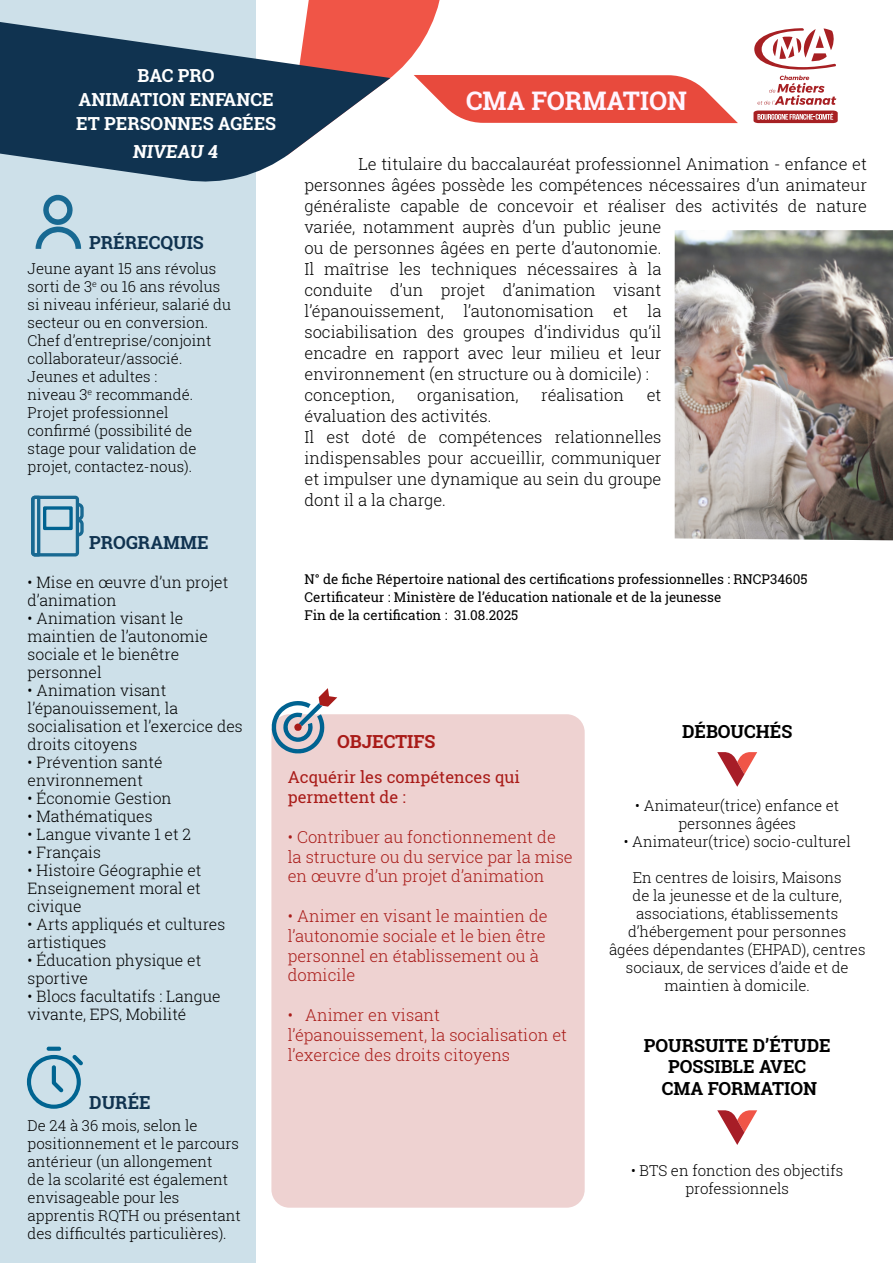
<style>
.page{position:relative;width:893px;height:1263px;background:#fff}
.page>*{position:absolute;margin:0;border:0;box-sizing:border-box;transform-origin:0 0}
.t1{font:700 25.65px "Roboto Slab";color:#fff5ff}
.t2{font:700 18px/21.6px "Roboto Slab";color:#000;text-align:center}
.t3{font:700 18px "Roboto Slab";color:#fff}
.t4{font:700 18px "Roboto Slab";color:#103350}
.t5{font:700 18px "Roboto Slab";color:#a91b18}
.t6{font:300 16.5px/21px "Roboto Slab";color:#000}
.t7{font:300 16.5px/19.8px "Roboto Slab";color:#a91b18}
.t8{font:16.5px/19.8px "Roboto Slab";color:#a91b18}
.t9{font:300 15.75px/18px "Roboto Slab";color:#000}
.t10{font:300 15px/18px "Roboto Slab";color:#000;text-align:center}
.t11{font:13.5px "Roboto Slab";color:#000}
</style>
<div class="page">
<div style="left:0;top:0;width:255px;height:1263px;background:#cde0e9"></div>
<div style="left:271px;top:714px;width:314px;height:494px;background:#eed2d1;border-radius:18px"></div>
<svg style="left:27px;top:1047px;width:56px;height:62px"></svg>
<img style="left:675px;top:230px;width:218px;height:310px">
<svg style="left:31px;top:495px;width:53px;height:62px"></svg>
<svg style="left:717px;top:752px;width:40px;height:35px"></svg>
<svg style="left:272px;top:688px;width:65px;height:65px"></svg>
<svg style="left:36px;top:195px;width:45px;height:54px"></svg>
<svg style="left:0;top:16px;width:287px;height:169px;fill:#103350"></svg>
<svg style="left:287px;top:0;width:451px;height:156px"></svg>
<svg style="left:757px;top:76px;width:79px;height:29px"></svg>
<svg style="left:754px;top:28px;width:82px;height:42px"></svg>
<svg style="left:753px;top:111px;width:85px;height:12px"></svg>
<svg style="left:717px;top:1110px;width:40px;height:35px"></svg>
<p class="t3" style="left:138px;top:63px;width:79px">BAC PRO</p>
<p class="t3" style="left:79px;top:87px;width:196px">ANIMATION ENFANCE</p>
<p class="t3" style="left:76px;top:111px;width:202px">ET PERSONNES AGÉES</p>
<p class="t3" style="left:133px;top:139px;width:89px">NIVEAU 4</p>
<p class="t4" style="left:89px;top:230px;width:116px">PRÉRECQUIS</p>
<p class="t10" style="left:28px;top:259px;width:190px">Jeune ayant 15 ans révolus</p>
<p class="t10" style="left:28px;top:277px;width:205px;text-align:left">sorti de 3<sup>e</sup> ou 16 ans révolus si niveau inférieur, salarié du secteur ou en conversion.</p>
<p class="t10" style="left:28px;top:331px;width:185px">Chef d’entreprise/conjoint</p>
<p class="t10" style="left:28px;top:349px;width:156px">collaborateur/associé.</p>
<p class="t10" style="left:28px;top:367px;width:131px">Jeunes et adultes :</p>
<p class="t10" style="left:28px;top:385px;width:167px">niveau 3<sup>e</sup> recommandé.</p>
<p class="t10" style="left:28px;top:403px;width:143px">Projet professionnel</p>
<p class="t10" style="left:28px;top:421px;width:166px">confirmé (possibilité de</p>
<p class="t10" style="left:28px;top:439px;width:170px">stage pour validation de</p>
<p class="t10" style="left:28px;top:457px;width:166px">projet, contactez-nous).</p>
<p class="t4" style="left:89px;top:530px;width:121px">PROGRAMME</p>
<p class="t9" style="left:28px;top:573px;width:202px">• Mise en œuvre d’un projet d’animation</p>
<p class="t9" style="left:28px;top:609px;width:182px">• Animation visant le maintien de l’autonomie sociale et le bienêtre personnel</p>
<p class="t9" style="left:28px;top:681px;width:217px">• Animation visant l’épanouissement, la socialisation et l’exercice des droits citoyens</p>
<p class="t9" style="left:28px;top:753px;width:136px">• Prévention santé environnement</p>
<p class="t9" style="left:28px;top:789px;width:146px">• Économie Gestion</p>
<p class="t9" style="left:28px;top:807px;width:126px">• Mathématiques</p>
<p class="t9" style="left:28px;top:825px;width:165px">• Langue vivante 1 et 2</p>
<p class="t9" style="left:28px;top:843px;width:75px">• Français</p>
<p class="t9" style="left:28px;top:861px;width:175px;text-align:justify">• Histoire Géographie et Enseignement moral et civique</p>
<p class="t9" style="left:28px;top:915px;width:199px">• Arts appliqués et cultures artistiques</p>
<p class="t9" style="left:28px;top:951px;width:175px">• Éducation physique et sportive</p>
<p class="t9" style="left:28px;top:987px;width:195px">• Blocs facultatifs : Langue vivante, EPS, Mobilité</p>
<p class="t4" style="left:89px;top:1090px;width:63px">DURÉE</p>
<p class="t10" style="left:28px;top:1116px;width:215px;text-align:left">De 24 à 36 mois, selon le positionnement et le parcours antérieur (un allongement<br>de la scolarité est également envisageable pour les apprentis RQTH ou présentant des difficultés particulières).</p>
<p class="t1" style="left:466px;top:83px;width:222px">CMA FORMATION</p>
<p class="t6" style="left:304px;top:153px;width:564px;text-indent:54px">Le titulaire du baccalauréat professionnel Animation - enfance et personnes âgées possède les compétences nécessaires d’un animateur généraliste capable de concevoir et réaliser des activités de nature variée, notamment auprès d’un public jeune<br>ou de personnes âgées en perte d’autonomie.<br>Il maîtrise les techniques nécessaires à la<br>conduite d’un projet d’animation visant<br>l’épanouissement, l’autonomisation et la<br>sociabilisation des groupes d’individus qu’il<br>encadre en rapport avec leur milieu et leur<br>environnement (en structure ou à domicile) :</p>
<p class="t6" style="left:304px;top:384px;width:92px">conception,</p>
<p class="t6" style="left:417px;top:384px;width:103px">organisation,</p>
<p class="t6" style="left:541px;top:384px;width:84px">réalisation</p>
<p class="t6" style="left:647px;top:384px;width:16px">et</p>
<p class="t6" style="left:304px;top:405px;width:189px">évaluation des activités.</p>
<p class="t6" style="left:304px;top:426px;width:359px;text-align:justify">Il est doté de compétences relationnelles indispensables pour accueillir, communiquer et impulser une dynamique au sein du groupe dont il a la charge.</p>
<p class="t11" style="left:304px;top:570px;width:505px">N° de fiche Répertoire national des certifications professionnelles : RNCP34605</p>
<p class="t11" style="left:304px;top:588px;width:418px">Certificateur : Ministère de l’éducation nationale et de la jeunesse</p>
<p class="t11" style="left:304px;top:606px;width:215px">Fin de la certification : 31.08.2025</p>
<p class="t5" style="left:337px;top:729px;width:100px">OBJECTIFS</p>
<p class="t8" style="left:288px;top:767px;width:234px">Acquérir les compétences qui permettent de :</p>
<p class="t7" style="left:288px;top:826px;width:287px">• Contribuer au fonctionnement de la structure ou du service par la mise en œuvre d’un projet d’animation</p>
<p class="t7" style="left:288px;top:906px;width:261px">• Animer en visant le maintien de l’autonomie sociale et le bien être personnel en établissement ou à domicile</p>
<p class="t7" style="left:288px;top:1005px;width:281px">• Animer en visant l’épanouissement, la socialisation et l’exercice des droits citoyens</p>
<p class="t2" style="left:682px;top:720px;width:112px">DÉBOUCHÉS</p>
<p class="t10" style="left:635px;top:796px;width:206px">• Animateur(trice) enfance et personnes âgées</p>
<p class="t10" style="left:624px;top:832px;width:229px">• Animateur(trice) socio-culturel</p>
<p class="t10" style="left:609px;top:868px;width:258px">En centres de loisirs, Maisons<br>de la jeunesse et de la culture, associations, établissements d’hébergement pour personnes âgées dépendantes (EHPAD), centres sociaux, de services d’aide et de maintien à domicile.</p>
<p class="t2" style="left:644px;top:1034px;width:188px">POURSUITE D’ÉTUDE<br>POSSIBLE AVEC</p>
<p class="t2" style="left:662px;top:1077px;width:157px">CMA FORMATION</p>
<p class="t10" style="left:631px;top:1161px;width:214px">• BTS en fonction des objectifs professionnels</p>
</div>
